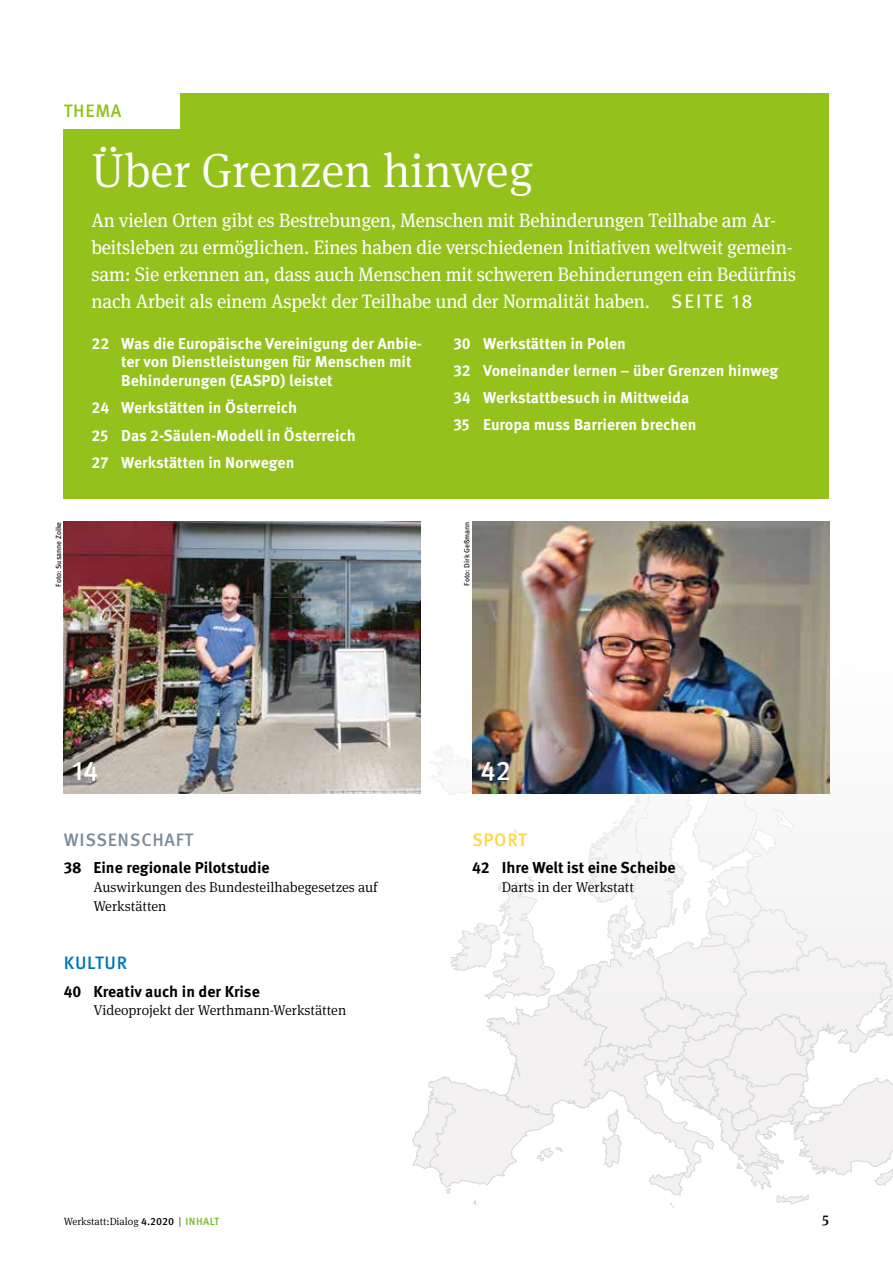
<style>
.page{position:relative;width:893px;height:1263px;background:#fff}
.page>*{position:absolute;margin:0;border:0;box-sizing:border-box;transform-origin:0 0}
.t1{font:300 48px "Meta Serif OT";color:#fff}
.t2{font:500 27px "Meta OT";color:#fff}
.t3{font:19.5px/27px "Meta Serif OT";letter-spacing:-.01em;color:#fff}
.t4{font:500 18px "Meta OT";letter-spacing:.04em;color:#7c8d99}
.t5{font:500 18px "Meta OT";letter-spacing:.04em;color:#0077b3}
.t6{font:500 18px "Meta OT";letter-spacing:.035em;color:#ffd743}
.t7{font:500 18px "Meta OT";letter-spacing:.04em;color:#94c11c}
.t8{font:700 15.75px/27.3px "Meta OT";color:#fff}
.t9{font:700 15.75px "Meta OT";color:#000}
.t10{font:300 14.25px/18.8px "Meta Serif OT";color:#000}
.t11{font:500 14.25px "Meta Serif OT";color:#000}
.t12{font:300 10.5px "Meta Serif OT";color:#000}
.t13{font:7.5px "Meta OT";color:#000}
.s1{font-family:"Meta OT"}
.s2{font-family:"Meta OT";font-weight:500}
.s3{font-family:"Meta OT";font-weight:500;color:#76b828}
</style>
<div class="page">
<svg style="left:412px;top:649px;width:481px;height:559px"></svg>
<div style="left:64px;top:94px;width:765px;height:405px;background:#94c11c"></div>
<img style="left:472px;top:522px;width:357px;height:272px">
<img style="left:64px;top:522px;width:357px;height:272px">
<div style="left:56px;top:84px;width:124px;height:45px;background:#fff"></div>
<p class="t7" style="left:64px;top:100px;width:59px">THEMA</p>
<h1 class="t1" style="left:91px;top:141px;width:444px">Über Grenzen hinweg</h1>
<p class="t3" style="left:91px;top:207px;width:706px">An vielen Orten gibt es Bestrebungen, Menschen mit Behinderungen Teilhabe am Ar&shy;beitsleben zu ermöglichen. Eines haben die verschiedenen Initiativen weltweit gemein&shy;sam: Sie erkennen an, dass auch Menschen mit schweren Behinderungen ein Bedürfnis nach Arbeit als einem Aspekt der Teilhabe und der Normalität haben. <span class="s1">SEITE 18</span></p>
<p class="t8" style="left:121px;top:334px;width:302px;line-height:18.8px;text-indent:-30px">22 Was die Europäische Vereinigung der Anbie&shy;ter von Dienstleistungen für Menschen mit<br>Behinderungen (EASPD) leistet</p>
<p class="t8" style="left:91px;top:394px;width:266px">24 Werkstätten in Österreich<br>25 Das 2-Säulen-Modell in Österreich<br>27 Werkstätten in Norwegen</p>
<p class="t8" style="left:453px;top:330px;width:327px">30 Werkstätten in Polen<br>32 Voneinander lernen – über Grenzen hinweg 34 Werkstattbesuch in Mittweida<br>35 Europa muss Barrieren brechen</p>
<p class="t13" style="left:54px;top:587px;width:66px;rotate:-90deg">Foto: Susanne Zolke</p>
<p class="t13" style="left:462px;top:586px;width:65px;rotate:-90deg">Foto: Dirk Geßmann</p>
<h2 class="t2" style="left:72px;top:754px;width:28px">14</h2>
<h2 class="t2" style="left:480px;top:754px;width:32px">42</h2>
<p class="t4" style="left:64px;top:829px;width:131px">WISSENSCHAFT</p>
<p class="t9" style="left:64px;top:858px;width:207px">38 Eine regionale Pilotstudie</p>
<p class="t10" style="left:94px;top:878px;width:286px">Auswirkungen des Bundesteilhabegesetzes auf<br>Werkstätten</p>
<p class="t5" style="left:64px;top:952px;width:65px">KULTUR</p>
<p class="t9" style="left:64px;top:981px;width:198px">40 Kreativ auch in der Krise</p>
<p class="t10" style="left:94px;top:1001px;width:254px">Videoprojekt der Werthmann-Werkstätten</p>
<p class="t6" style="left:472px;top:829px;width:56px">SPORT</p>
<p class="t9" style="left:472px;top:858px;width:205px">42 Ihre Welt ist eine Scheibe</p>
<p class="t10" style="left:502px;top:878px;width:134px">Darts in der Werkstatt</p>
<p class="t12" style="left:64px;top:1215px;width:157px">Werkstatt:Dialog <span class="s2">4.2020</span> | <span class="s3">INHALT</span></p>
<p class="t11" style="left:822px;top:1211px;width:8px">5</p>
</div>
